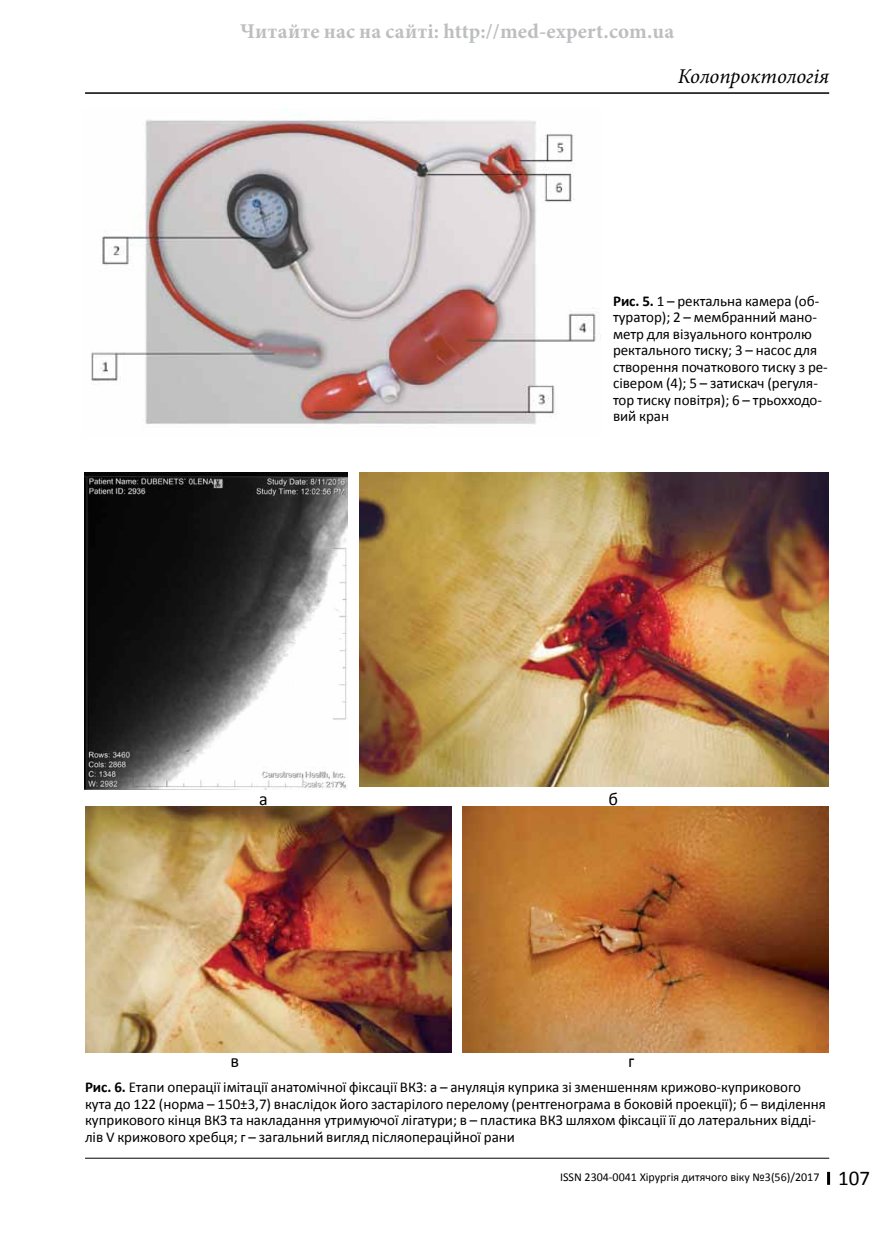
<style>
.page{position:relative;width:893px;height:1234px;background:#fff}
.page>*{position:absolute;margin:0;border:0;box-sizing:border-box;transform-origin:0 0}
.t1{font:700 21px "Minion Pro";letter-spacing:.01em;color:#bcbec0}
.t2{font:italic 21px "Minion Pro";letter-spacing:-.005em;color:#000}
.t3{font:18px "Calibri";color:#000}
.t4{font:15px/16.5px "Calibri";color:#000}
.t5{font:12px "Calibri";color:#000}
.s1{font-weight:700}
.s2{font-size:21px}
</style>
<div class="page">
<hr style="left:85px;top:92px;width:744px;height:2px;background:#000">
<svg style="left:827px;top:1171px;width:3px;height:13px"></svg>
<hr style="left:85px;top:1157px;width:744px;height:1px;background:#000">
<img style="left:91px;top:119px;width:510px;height:306px">
<img style="left:85px;top:472px;width:263px;height:317px">
<img style="left:85px;top:806px;width:366px;height:246px">
<img style="left:360px;top:472px;width:469px;height:314px">
<img style="left:462px;top:806px;width:367px;height:245px">
<h1 class="t1" style="left:240px;top:16px;width:436px">Читайте нас на сайті: http://med-expert.com.ua</h1>
<h1 class="t2" style="left:678px;top:62px;width:154px">Колопроктологія</h1>
<p class="t4" style="left:613px;top:292px;width:216px"><span class="s1">Рис. 5.</span> 1 – ректальна камера (об&shy;туратор); 2 – мембранний мано&shy;метр для візуального контролю ректального тиску; 3 – насос для створення початкового тиску з ре&shy;сівером (4); 5 – затискач (регуля&shy;тор тиску повітря); 6 – трьохходо&shy;вий кран</p>
<p class="t3" style="left:259px;top:787px;width:10px">а</p>
<p class="t3" style="left:609px;top:787px;width:11px">б</p>
<p class="t3" style="left:231px;top:1049px;width:10px">в</p>
<p class="t3" style="left:628px;top:1049px;width:8px">г</p>
<p class="t4" style="left:85px;top:1078px;width:742px"><span class="s1">Рис. 6.</span> Етапи операції імітації анатомічної фіксації ВКЗ: а – ануляція куприка зі зменшенням крижово-куприкового кута до 122 (норма – 150±3,7) внаслідок його застарілого перелому (рентгенограма в боковій проекції); б – виділення куприкового кінця ВКЗ та накладання утримуючої лігатури; в – пластика ВКЗ шляхом фіксації її до латеральних відді&shy;лів V крижового хребця; г – загальний вигляд післяопераційної рани</p>
<p class="t5" style="left:560px;top:1168px;width:312px">ISSN 2304-0041 Хірургія дитячого віку №3(56)/2017 <span class="s2">107</span></p>
</div>
